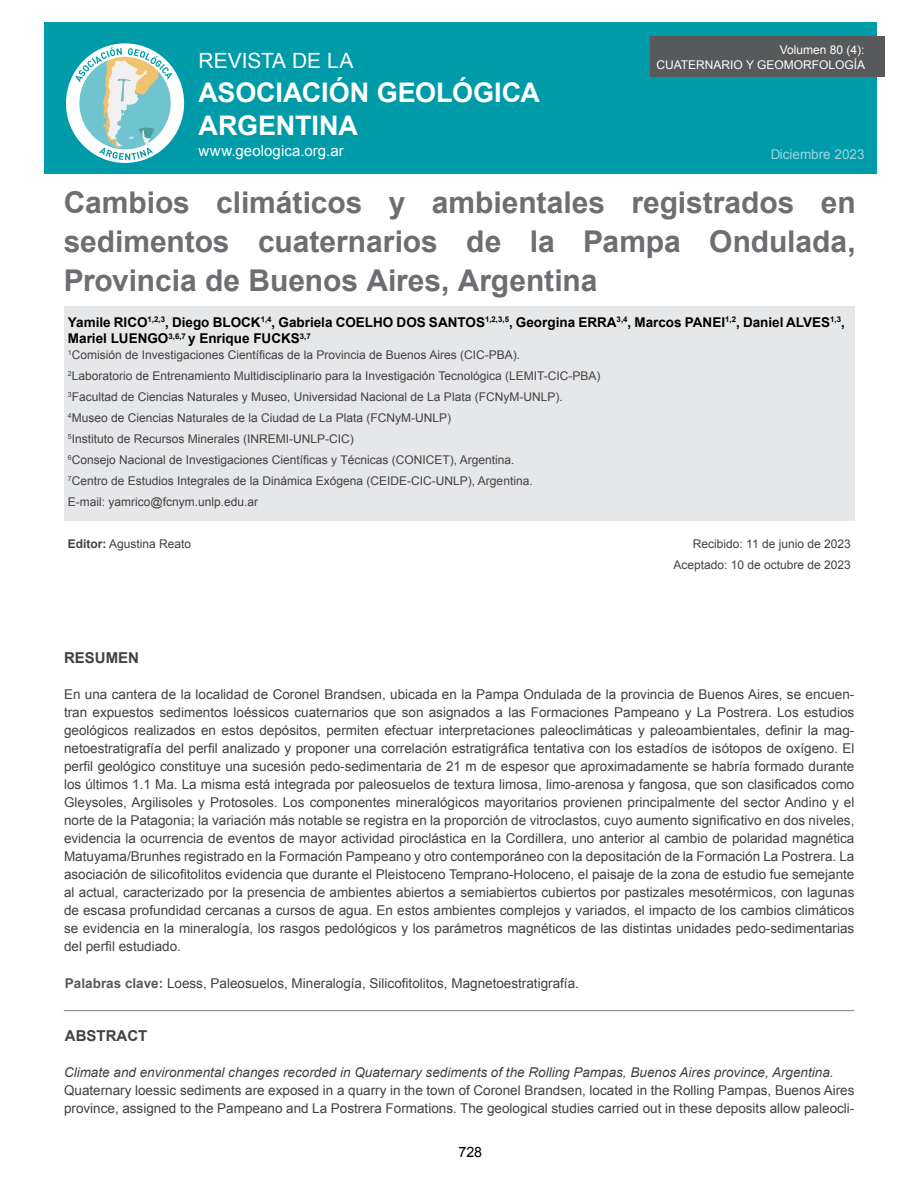
<style>
.page{position:relative;width:918px;height:1188px;background:#fff}
.page>*{position:absolute;margin:0;border:0;box-sizing:border-box;transform-origin:0 0}
.t1{font:700 30px/39px "Arial";letter-spacing:-.005em;color:#6d6e71;text-align:justify}
.t2{font:700 27px/33px "Arial";letter-spacing:-.005em;color:#fff}
.t3{font:21px "Arial";color:#fff}
.t4{font:15px "Arial";letter-spacing:.005em;color:#fff}
.t5{font:700 15px "Arial";color:#414042}
.t6{font:14.25px "Arial";color:#000}
.t7{font:13.5px/18px "Arial";color:#414042;text-align:justify}
.t8{font:700 13.5px/16.2px "Arial";color:#000}
.t9{font:italic 13.5px "Arial";color:#414042}
.t10{font:13.5px "Arial";color:#fff}
.t11{font:12px/21px "Arial";color:#414042}
.t12{font:12px/14.4px "Arial";color:#fff;text-align:right}
.s1{font-weight:700}
.s2{font-weight:700;color:#58595b}
</style>
<div class="page">
<div style="left:44px;top:22px;width:833px;height:152px;background:#009ba9"></div>
<svg style="left:66px;top:43px;width:118px;height:120px"></svg>
<div style="left:650px;top:36px;width:235px;height:41px;background:#58595b"></div>
<div style="left:64px;top:307px;width:790px;height:214px;background:#e6e7e8"></div>
<hr style="left:64px;top:1010px;width:790px;height:1px;background:#7e8083">
<p class="t12" style="left:657px;top:43px;width:210px">Volumen 80 (4):<br>CUATERNARIO Y GEOMORFOLOGÍA</p>
<h3 class="t3" style="left:199px;top:47px;width:156px">REVISTA DE LA</h3>
<h2 class="t2" style="left:199px;top:77px;width:343px">ASOCIACIÓN GEOLÓGICA<br>ARGENTINA</h2>
<p class="t4" style="left:199px;top:141px;width:147px">www.geologica.org.ar</p>
<p class="t10" style="left:770px;top:145px;width:96px">Diciembre 2023</p>
<h1 class="t1" style="left:64px;top:184px;width:793px">Cambios climáticos y ambientales registrados en sedimentos cuaternarios de la Pampa Ondulada, Provincia de Buenos Aires, Argentina</h1>
<p class="t8" style="left:68px;top:315px;width:778px">Yamile RICO<sup>1,2,3</sup>, Diego BLOCK<sup>1,4</sup>, Gabriela COELHO DOS SANTOS<sup>1,2,3,5</sup>, Georgina ERRA<sup>3,4</sup>, Marcos PANEI<sup>1,2</sup>, Daniel ALVES<sup>1,3</sup>,<br>Mariel LUENGO<sup>3,6,7</sup> y Enrique FUCKS<sup>3,7</sup></p>
<p class="t11" style="left:68px;top:344px;width:534px"><sup>1</sup>Comisión de Investigaciones Científicas de la Provincia de Buenos Aires (CIC-PBA).<br><sup>2</sup>Laboratorio de Entrenamiento Multidisciplinario para la Investigación Tecnológica (LEMIT-CIC-PBA)<br><sup>3</sup>Facultad de Ciencias Naturales y Museo, Universidad Nacional de La Plata (FCNyM-UNLP).<br><sup>4</sup>Museo de Ciencias Naturales de la Ciudad de La Plata (FCNyM-UNLP)<br><sup>5</sup>Instituto de Recursos Minerales (INREMI-UNLP-CIC)<br><sup>6</sup>Consejo Nacional de Investigaciones Científicas y Técnicas (CONICET), Argentina.<br><sup>7</sup>Centro de Estudios Integrales de la Dinámica Exógena (CEIDE-CIC-UNLP), Argentina.<br>E-mail: yamrico@fcnym.unlp.edu.ar</p>
<p class="t11" style="left:68px;top:533px;width:125px"><span class="s1">Editor:</span> Agustina Reato</p>
<p class="t11" style="left:673px;top:533px;width:179px;text-align:right">Recibido: 11 de junio de 2023<br>Aceptado: 10 de octubre de 2023</p>
<p class="t5" style="left:64px;top:648px;width:76px">RESUMEN</p>
<p class="t7" style="left:64px;top:685px;width:792px">En una cantera de la localidad de Coronel Brandsen, ubicada en la Pampa Ondulada de la provincia de Buenos Aires, se encuen&shy;tran expuestos sedimentos loéssicos cuaternarios que son asignados a las Formaciones Pampeano y La Postrera. Los estudios geológicos realizados en estos depósitos, permiten efectuar interpretaciones paleoclimáticas y paleoambientales, definir la mag&shy;netoestratigrafía del perfil analizado y proponer una correlación estratigráfica tentativa con los estadíos de isótopos de oxígeno. El perfil geológico constituye una sucesión pedo-sedimentaria de 21 m de espesor que aproximadamente se habría formado durante los últimos 1.1 Ma. La misma está integrada por paleosuelos de textura limosa, limo-arenosa y fangosa, que son clasificados como Gleysoles, Argilisoles y Protosoles. Los componentes mineralógicos mayoritarios provienen principalmente del sector Andino y el norte de la Patagonia; la variación más notable se registra en la proporción de vitroclastos, cuyo aumento significativo en dos niveles, evidencia la ocurrencia de eventos de mayor actividad piroclástica en la Cordillera, uno anterior al cambio de polaridad magnética Matuyama/Brunhes registrado en la Formación Pampeano y otro contemporáneo con la depositación de la Formación La Postrera. La asociación de silicofitolitos evidencia que durante el Pleistoceno Temprano-Holoceno, el paisaje de la zona de estudio fue semejante al actual, caracterizado por la presencia de ambientes abiertos a semiabiertos cubiertos por pastizales mesotérmicos, con lagunas de escasa profundidad cercanas a cursos de agua. En estos ambientes complejos y variados, el impacto de los cambios climáticos se evidencia en la mineralogía, los rasgos pedológicos y los parámetros magnéticos de las distintas unidades pedo-sedimentarias del perfil estudiado.</p>
<p class="t7" style="left:65px;top:975px;width:515px"><span class="s2">Palabras clave:</span> Loess, Paleosuelos, Mineralogía, Silicofitolitos, Magnetoestratigrafía.</p>
<p class="t5" style="left:65px;top:1026px;width:84px">ABSTRACT</p>
<p class="t9" style="left:64px;top:1064px;width:771px">Climate and environmental changes recorded in Quaternary sediments of the Rolling Pampas, Buenos Aires province, Argentina.</p>
<p class="t7" style="left:64px;top:1081px;width:792px">Quaternary loessic sediments are exposed in a quarry in the town of Coronel Brandsen, located in the Rolling Pampas, Buenos Aires province, assigned to the Pampeano and La Postrera Formations. The geological studies carried out in these deposits allow paleocli-</p>
<p class="t6" style="left:458px;top:1142px;width:25px">728</p>
</div>
